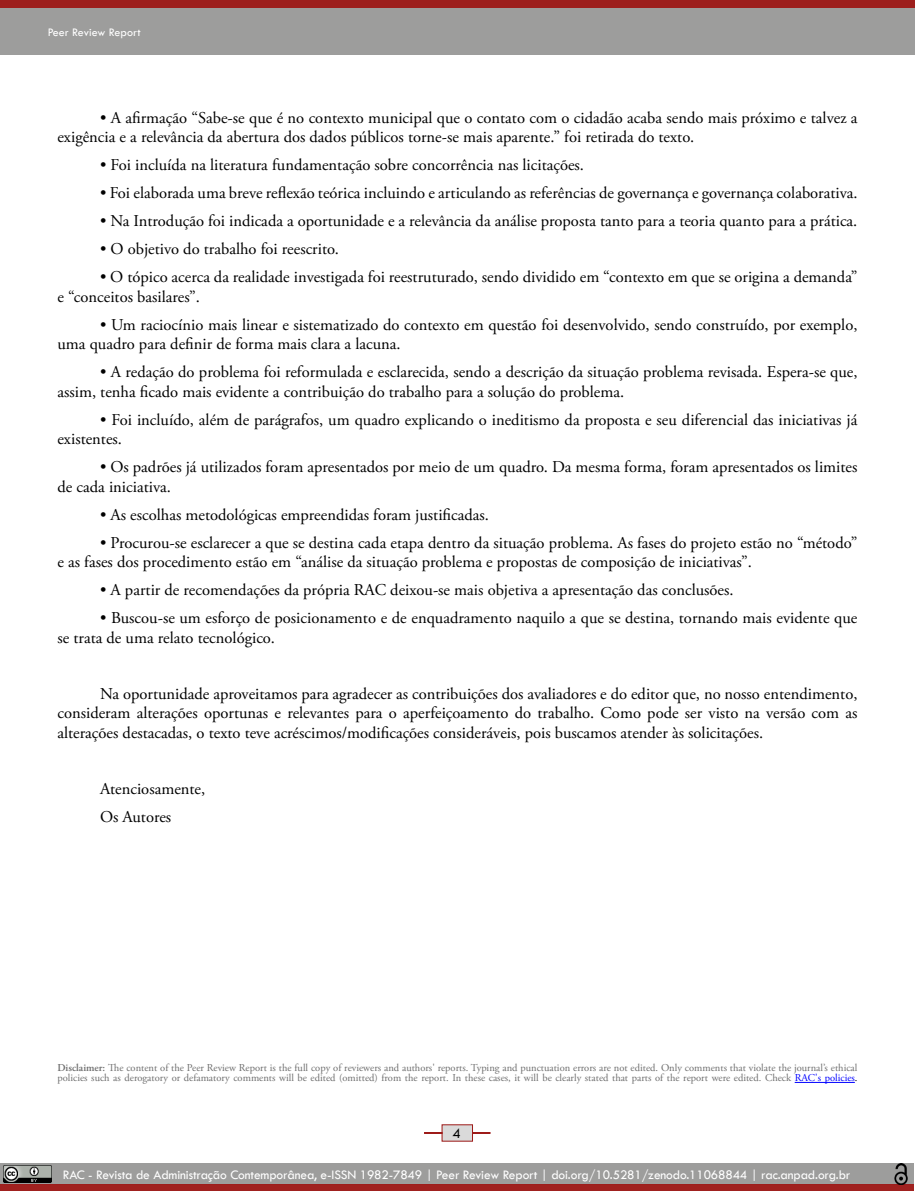
<style>
.page{position:relative;width:915px;height:1191px;background:#fff}
.page>*{position:absolute;margin:0;border:0;box-sizing:border-box;transform-origin:0 0}
.t1{font:16.5px/19.5px "Adobe Garamond Pro";color:#000}
.t2{font:15px "Tw Cen";color:#000}
.t3{font:13.5px "Tw Cen";letter-spacing:-.01em;color:#fff}
.t4{font:12px "Tw Cen";color:#fff}
.t5{font:10.5px/10.5px "Adobe Garamond Pro";color:#6e6e6e}
.s1{font-weight:600}
.s2{color:#00f}
.s3{color:#000}
</style>
<div class="page">
<svg style="left:424px;top:1124px;width:67px;height:18px"></svg>
<div style="left:0;top:0;width:914px;height:54px;background:#9d9d9c"></div>
<div style="left:0;top:0;width:914px;height:7px;background:#9d1a18"></div>
<div style="left:0;top:1163px;width:913px;height:21px;background:#9d9d9c"></div>
<div style="left:0;top:1184px;width:913px;height:7px;background:#a0211f"></div>
<img style="left:4px;top:1165px;width:48px;height:17px">
<img style="left:894px;top:1163px;width:13px;height:21px">
<hr style="left:794px;top:1082px;width:60px;height:1px;background:#00f">
<p class="t4" style="left:48px;top:25px;width:94px">Peer Review Report</p>
<p class="t1" style="left:57px;top:108px;width:801px;text-indent:43px">• A afirmação “Sabe-se que é no contexto municipal que o contato com o cidadão acaba sendo mais próximo e talvez a exigência e a relevância da abertura dos dados públicos torne-se mais aparente.” foi retirada do texto.</p>
<p class="t1" style="left:100px;top:156px;width:485px">• Foi incluída na literatura fundamentação sobre concorrência nas licitações.</p>
<p class="t1" style="left:100px;top:184px;width:758px">• Foi elaborada uma breve reflexão teórica incluindo e articulando as referências de governança e governança colaborativa.</p>
<p class="t1" style="left:100px;top:212px;width:758px">• Na Introdução foi indicada a oportunidade e a relevância da análise proposta tanto para a teoria quanto para a prática.</p>
<p class="t1" style="left:100px;top:240px;width:240px">• O objetivo do trabalho foi reescrito.</p>
<p class="t1" style="left:57px;top:268px;width:801px;text-indent:43px">• O tópico acerca da realidade investigada foi reestruturado, sendo dividido em “contexto em que se origina a demanda” e “conceitos basilares”.</p>
<p class="t1" style="left:57px;top:315px;width:801px;text-indent:43px">• Um raciocínio mais linear e sistematizado do contexto em questão foi desenvolvido, sendo construído, por exemplo, uma quadro para definir de forma mais clara a lacuna.</p>
<p class="t1" style="left:57px;top:363px;width:801px;text-indent:43px">• A redação do problema foi reformulada e esclarecida, sendo a descrição da situação problema revisada. Espera-se que, assim, tenha ficado mais evidente a contribuição do trabalho para a solução do problema.</p>
<p class="t1" style="left:57px;top:410px;width:801px;text-indent:43px">• Foi incluído, além de parágrafos, um quadro explicando o ineditismo da proposta e seu diferencial das iniciativas já existentes.</p>
<p class="t1" style="left:57px;top:458px;width:801px;text-indent:43px">• Os padrões já utilizados foram apresentados por meio de um quadro. Da mesma forma, foram apresentados os limites de cada iniciativa.</p>
<p class="t1" style="left:100px;top:505px;width:390px">• As escolhas metodológicas empreendidas foram justificadas.</p>
<p class="t1" style="left:57px;top:533px;width:801px;text-indent:43px">• Procurou-se esclarecer a que se destina cada etapa dentro da situação problema. As fases do projeto estão no “método” e as fases dos procedimento estão em “análise da situação problema e propostas de composição de iniciativas”.</p>
<p class="t1" style="left:100px;top:581px;width:635px">• A partir de recomendações da própria RAC deixou-se mais objetiva a apresentação das conclusões.</p>
<p class="t1" style="left:57px;top:609px;width:801px;text-indent:43px">• Buscou-se um esforço de posicionamento e de enquadramento naquilo a que se destina, tornando mais evidente que se trata de uma relato tecnológico.</p>
<p class="t1" style="left:57px;top:684px;width:801px;text-align:justify;text-indent:43px">Na oportunidade aproveitamos para agradecer as contribuições dos avaliadores e do editor que, no nosso entendimento, consideram alterações oportunas e relevantes para o aperfeiçoamento do trabalho. Como pode ser visto na versão com as alterações destacadas, o texto teve acréscimos/modificações consideráveis, pois buscamos atender às solicitações.</p>
<p class="t1" style="left:100px;top:775px;width:107px;line-height:28px">Atenciosamente,<br>Os Autores</p>
<p class="t5" style="left:57px;top:1062px;width:801px"><span class="s1">Disclaimer:</span> The content of the Peer Review Report is the full copy of reviewers and authors' reports. Typing and punctuation errors are not edited. Only comments that violate the journal’s ethical policies such as derogatory or defamatory comments will be edited (omitted) from the report. In these cases, it will be clearly stated that parts of the report were edited. Check <span class="s2">RAC's policies</span><span class="s3">.</span></p>
<p class="t2" style="left:452px;top:1123px;width:10px">4</p>
<p class="t3" style="left:63px;top:1166px;width:788px">RAC - Revista de Administração Contemporânea, e-ISSN 1982-7849 | Peer Review Report | doi.org/10.5281/zenodo.11068844 | rac.anpad.org.br</p>
</div>
